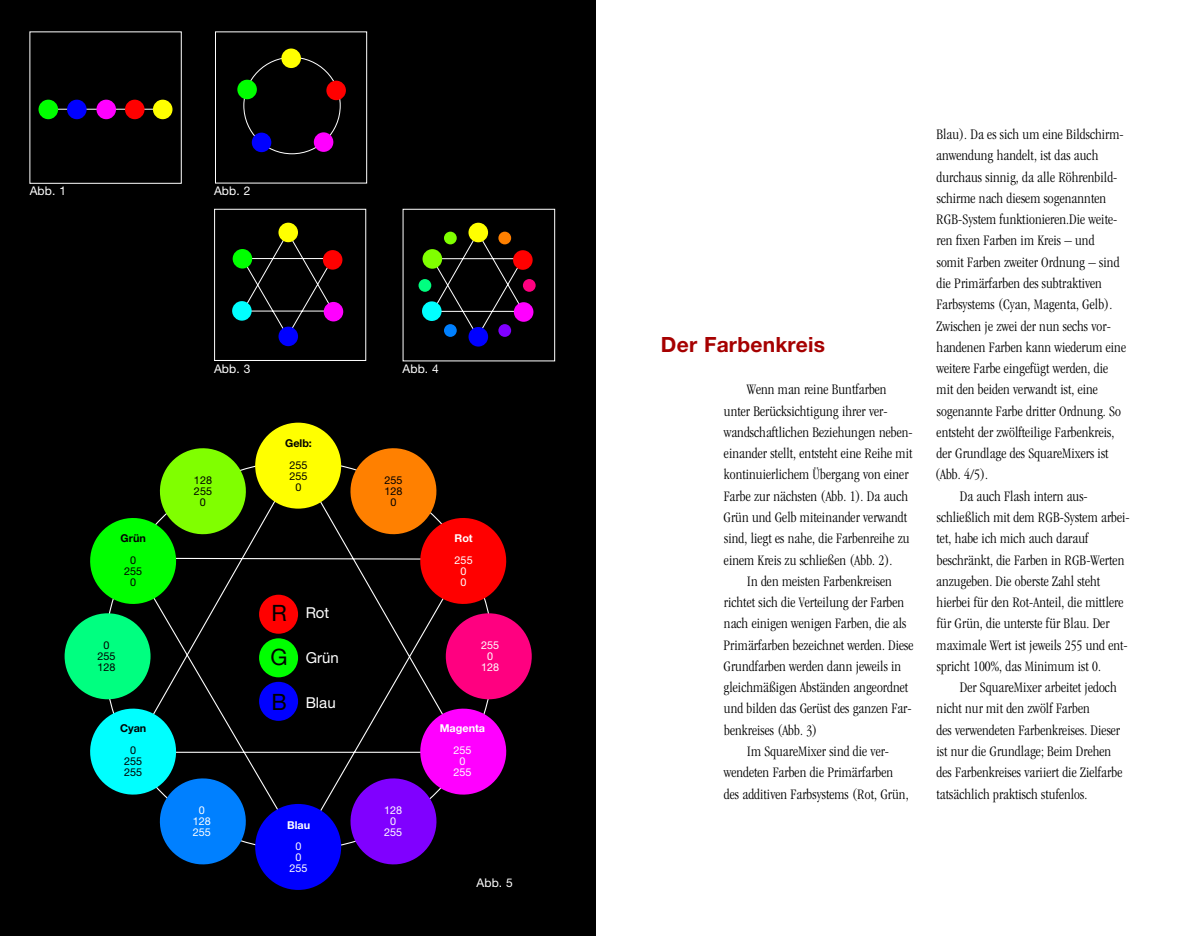
<style>
.page{position:relative;width:1191px;height:936px;background:#fff}
.page>*{position:absolute;margin:0;border:0;box-sizing:border-box;transform-origin:0 0}
.t1{font:22.5px/44.2px "Helvetica Neue";color:#000;text-align:justify}
.t2{font:700 21px "Helvetica Neue";letter-spacing:.01em;color:#a60000}
.t3{font:300 condensed 15px "Garamond";letter-spacing:.005em;color:#000}
.t4{font:15px "Helvetica Neue";color:#fff}
.t5{font:12px "Helvetica Neue";letter-spacing:.01em;color:#fff}
.t6{font:10.8px/10.8px "Helvetica Neue";color:#000;text-align:center}
.t7{font:10.8px/10.8px "Helvetica Neue";color:#fff;text-align:center}
.t8{font:700 10.8px "Helvetica Neue";color:#fff}
.t9{font:700 10.8px "Helvetica Neue";color:#000}
</style>
<div class="page">
<div style="left:0;top:0;width:595px;height:935px;background:#000"></div>
<div style="left:29px;top:31px;width:153px;height:153px;border:1px solid #fff"></div>
<hr style="left:47px;top:109px;width:117px;height:1px;background:#fff">
<div style="left:39px;top:100px;width:19px;height:19px;background:#0f0;border-radius:50%"></div>
<div style="left:67px;top:100px;width:20px;height:19px;background:#00f;border-radius:50%"></div>
<div style="left:96px;top:100px;width:20px;height:19px;background:#f0f;border-radius:50%"></div>
<div style="left:125px;top:100px;width:19px;height:19px;background:#f00;border-radius:50%"></div>
<div style="left:153px;top:100px;width:19px;height:19px;background:#ff0;border-radius:50%"></div>
<div style="left:215px;top:31px;width:152px;height:152px;border:1px solid #fff"></div>
<div style="left:237px;top:80px;width:20px;height:19px;background:#0f0;border-radius:50%"></div>
<div style="left:252px;top:133px;width:19px;height:19px;background:#00f;border-radius:50%"></div>
<div style="left:314px;top:132px;width:19px;height:20px;background:#f0f;border-radius:50%"></div>
<div style="left:326px;top:81px;width:20px;height:19px;background:#f00;border-radius:50%"></div>
<div style="left:281px;top:48px;width:20px;height:20px;background:#ff0;border-radius:50%"></div>
<div style="left:214px;top:209px;width:152px;height:152px;border:1px solid #fff"></div>
<svg style="left:241px;top:235px;width:93px;height:98px"></svg>
<div style="left:233px;top:249px;width:19px;height:19px;background:#0f0;border-radius:50%"></div>
<div style="left:232px;top:301px;width:20px;height:19px;background:#0ff;border-radius:50%"></div>
<div style="left:324px;top:302px;width:19px;height:19px;background:#f0f;border-radius:50%"></div>
<div style="left:323px;top:250px;width:19px;height:19px;background:#f00;border-radius:50%"></div>
<div style="left:278px;top:223px;width:20px;height:19px;background:#ff0;border-radius:50%"></div>
<div style="left:278px;top:326px;width:20px;height:20px;background:#00f;border-radius:50%"></div>
<div style="left:402px;top:209px;width:153px;height:152px;border:1px solid #fff"></div>
<svg style="left:430px;top:231px;width:94px;height:107px"></svg>
<div style="left:422px;top:249px;width:20px;height:20px;background:#80ff00;border-radius:50%"></div>
<div style="left:422px;top:301px;width:19px;height:20px;background:#0ff;border-radius:50%"></div>
<div style="left:514px;top:302px;width:19px;height:20px;background:#f0f;border-radius:50%"></div>
<div style="left:513px;top:250px;width:19px;height:20px;background:#f00;border-radius:50%"></div>
<div style="left:468px;top:223px;width:20px;height:19px;background:#ff0;border-radius:50%"></div>
<div style="left:468px;top:327px;width:20px;height:19px;background:#00f;border-radius:50%"></div>
<div style="left:444px;top:232px;width:13px;height:12px;background:#80ff00;border-radius:50%"></div>
<div style="left:498px;top:232px;width:13px;height:12px;background:#ff8000;border-radius:50%"></div>
<div style="left:444px;top:324px;width:13px;height:13px;background:#0080ff;border-radius:50%"></div>
<div style="left:498px;top:324px;width:13px;height:13px;background:#8000ff;border-radius:50%"></div>
<div style="left:418px;top:279px;width:13px;height:13px;background:#00ff80;border-radius:50%"></div>
<div style="left:523px;top:279px;width:12px;height:13px;background:#ff0080;border-radius:50%"></div>
<svg style="left:104px;top:463px;width:389px;height:387px"></svg>
<div style="left:446px;top:613px;width:86px;height:86px;background:#ff0080;border-radius:50%"></div>
<div style="left:65px;top:613px;width:85px;height:86px;background:#00ff80;border-radius:50%"></div>
<div style="left:255px;top:422px;width:86px;height:86px;background:#ff0;border-radius:50%"></div>
<div style="left:255px;top:803px;width:86px;height:86px;background:#00f;border-radius:50%"></div>
<svg style="left:344px;top:448px;width:163px;height:162px"></svg>
<svg style="left:90px;top:702px;width:162px;height:163px"></svg>
<svg style="left:344px;top:702px;width:163px;height:163px"></svg>
<svg style="left:90px;top:448px;width:162px;height:162px"></svg>
<div style="left:259px;top:594px;width:39px;height:39px;background:#f00;border-radius:50%"></div>
<div style="left:259px;top:638px;width:39px;height:39px;background:#0f0;border-radius:50%"></div>
<div style="left:259px;top:681px;width:39px;height:39px;background:#00f;border-radius:50%"></div>
<p class="t5" style="left:30px;top:183px;width:38px">Abb. 1</p>
<p class="t5" style="left:214px;top:183px;width:38px">Abb. 2</p>
<p class="t5" style="left:214px;top:362px;width:38px">Abb. 3</p>
<p class="t5" style="left:402px;top:362px;width:38px">Abb. 4</p>
<p class="t9" style="left:121px;top:532px;width:27px">Grün</p>
<p class="t6" style="left:124px;top:555px;width:20px">0<br>255<br>0</p>
<p class="t6" style="left:98px;top:640px;width:20px">0<br>255<br>128</p>
<p class="t9" style="left:120px;top:722px;width:28px">Cyan</p>
<p class="t6" style="left:124px;top:745px;width:20px">0<br>255<br>255</p>
<p class="t9" style="left:285px;top:437px;width:28px">Gelb:</p>
<p class="t6" style="left:289px;top:460px;width:20px">255<br>255<br>0</p>
<p class="t6" style="left:194px;top:474px;width:20px">128<br>255<br>0</p>
<p class="t6" style="left:384px;top:474px;width:20px">255<br>128<br>0</p>
<h1 class="t1" style="left:270px;top:591px;width:19px">R G B</h1>
<p class="t4" style="left:306px;top:604px;width:25px">Rot</p>
<p class="t4" style="left:306px;top:649px;width:35px">Grün</p>
<p class="t4" style="left:306px;top:693px;width:32px">Blau</p>
<p class="t7" style="left:193px;top:805px;width:20px">0<br>128<br>255</p>
<p class="t7" style="left:384px;top:805px;width:20px">128<br>0<br>255</p>
<p class="t8" style="left:287px;top:818px;width:25px">Blau</p>
<p class="t7" style="left:289px;top:841px;width:20px">0<br>0<br>255</p>
<p class="t8" style="left:454px;top:532px;width:20px">Rot</p>
<p class="t7" style="left:454px;top:555px;width:20px">255<br>0<br>0</p>
<p class="t7" style="left:481px;top:640px;width:20px">255<br>0<br>128</p>
<p class="t8" style="left:440px;top:722px;width:47px">Magenta</p>
<p class="t7" style="left:453px;top:745px;width:20px">255<br>0<br>255</p>
<p class="t5" style="left:476px;top:875px;width:38px">Abb. 5</p>
<p class="t2" style="left:661px;top:332px;width:166px">Der Farbenkreis</p>
<p class="t3" style="left:747px;top:380px;width:141px">Wenn man reine Buntfarben</p>
<p class="t3" style="left:724px;top:401px;width:165px">unter Berücksichtigung ihrer ver-</p>
<p class="t3" style="left:724px;top:423px;width:190px">wandschaftlichen Beziehungen neben-</p>
<p class="t3" style="left:724px;top:444px;width:190px">einander stellt, entsteht eine Reihe mit</p>
<p class="t3" style="left:724px;top:465px;width:186px">kontinuierlichem Übergang von einer</p>
<p class="t3" style="left:723px;top:487px;width:186px">Farbe zur nächsten (Abb. 1). Da auch</p>
<p class="t3" style="left:723px;top:508px;width:185px">Grün und Gelb miteinander verwandt</p>
<p class="t3" style="left:724px;top:529px;width:187px">sind, liegt es nahe, die Farbenreihe zu</p>
<p class="t3" style="left:724px;top:550px;width:170px">einem Kreis zu schließen (Abb. 2).</p>
<p class="t3" style="left:747px;top:572px;width:146px">In den meisten Farbenkreisen</p>
<p class="t3" style="left:724px;top:593px;width:182px">richtet sich die Verteilung der Farben</p>
<p class="t3" style="left:724px;top:614px;width:184px">nach einigen wenigen Farben, die als</p>
<p class="t3" style="left:723px;top:635px;width:191px">Primärfarben bezeichnet werden. Diese</p>
<p class="t3" style="left:723px;top:657px;width:179px">Grundfarben werden dann jeweils in</p>
<p class="t3" style="left:723px;top:678px;width:186px">gleichmäßigen Abständen angeordnet</p>
<p class="t3" style="left:724px;top:699px;width:189px">und bilden das Gerüst des ganzen Far-</p>
<p class="t3" style="left:724px;top:720px;width:95px">benkreises (Abb. 3)</p>
<p class="t3" style="left:747px;top:742px;width:144px">Im SquareMixer sind die ver-</p>
<p class="t3" style="left:724px;top:763px;width:171px">wendeten Farben die Primärfarben</p>
<p class="t3" style="left:724px;top:784px;width:186px">des additiven Farbsystems (Rot, Grün,</p>
<p class="t3" style="left:936px;top:125px;width:189px">Blau). Da es sich um eine Bildschirm-</p>
<p class="t3" style="left:936px;top:146px;width:164px">anwendung handelt, ist das auch</p>
<p class="t3" style="left:936px;top:168px;width:182px">durchaus sinnig, da alle Röhrenbild-</p>
<p class="t3" style="left:936px;top:189px;width:171px">schirme nach diesem sogenannten</p>
<p class="t3" style="left:936px;top:210px;width:182px">RGB-System funktionieren.Die weite-</p>
<p class="t3" style="left:936px;top:231px;width:160px">ren fixen Farben im Kreis – und</p>
<p class="t3" style="left:936px;top:253px;width:184px">somit Farben zweiter Ordnung – sind</p>
<p class="t3" style="left:936px;top:274px;width:167px">die Primärfarben des subtraktiven</p>
<p class="t3" style="left:936px;top:295px;width:177px">Farbsystems (Cyan, Magenta, Gelb).</p>
<p class="t3" style="left:936px;top:316px;width:176px">Zwischen je zwei der nun sechs vor-</p>
<p class="t3" style="left:936px;top:338px;width:191px">handenen Farben kann wiederum eine</p>
<p class="t3" style="left:936px;top:359px;width:173px">weitere Farbe eingefügt werden, die</p>
<p class="t3" style="left:936px;top:380px;width:163px">mit den beiden verwandt ist, eine</p>
<p class="t3" style="left:936px;top:401px;width:186px">sogenannte Farbe dritter Ordnung. So</p>
<p class="t3" style="left:936px;top:423px;width:179px">entsteht der zwölfteilige Farbenkreis,</p>
<p class="t3" style="left:936px;top:444px;width:173px">der Grundlage des SquareMixers ist</p>
<p class="t3" style="left:935px;top:465px;width:55px">(Abb. 4/5).</p>
<p class="t3" style="left:959px;top:487px;width:129px">Da auch Flash intern aus-</p>
<p class="t3" style="left:936px;top:508px;width:194px">schließlich mit dem RGB-System arbei-</p>
<p class="t3" style="left:936px;top:529px;width:153px">tet, habe ich mich auch darauf</p>
<p class="t3" style="left:936px;top:550px;width:189px">beschränkt, die Farben in RGB-Werten</p>
<p class="t3" style="left:936px;top:572px;width:165px">anzugeben. Die oberste Zahl steht</p>
<p class="t3" style="left:936px;top:593px;width:188px">hierbei für den Rot-Anteil, die mittlere</p>
<p class="t3" style="left:937px;top:614px;width:174px">für Grün, die unterste für Blau. Der</p>
<p class="t3" style="left:936px;top:635px;width:193px">maximale Wert ist jeweils 255 und ent-</p>
<p class="t3" style="left:936px;top:657px;width:166px">spricht 100%, das Minimum ist 0.</p>
<p class="t3" style="left:959px;top:678px;width:158px">Der SquareMixer arbeitet jedoch</p>
<p class="t3" style="left:936px;top:699px;width:155px">nicht nur mit den zwölf Farben</p>
<p class="t3" style="left:936px;top:720px;width:185px">des verwendeten Farbenkreises. Dieser</p>
<p class="t3" style="left:936px;top:742px;width:176px">ist nur die Grundlage; Beim Drehen</p>
<p class="t3" style="left:936px;top:763px;width:187px">des Farbenkreises variiert die Zielfarbe</p>
<p class="t3" style="left:936px;top:784px;width:152px">tatsächlich praktisch stufenlos.</p>
</div>
